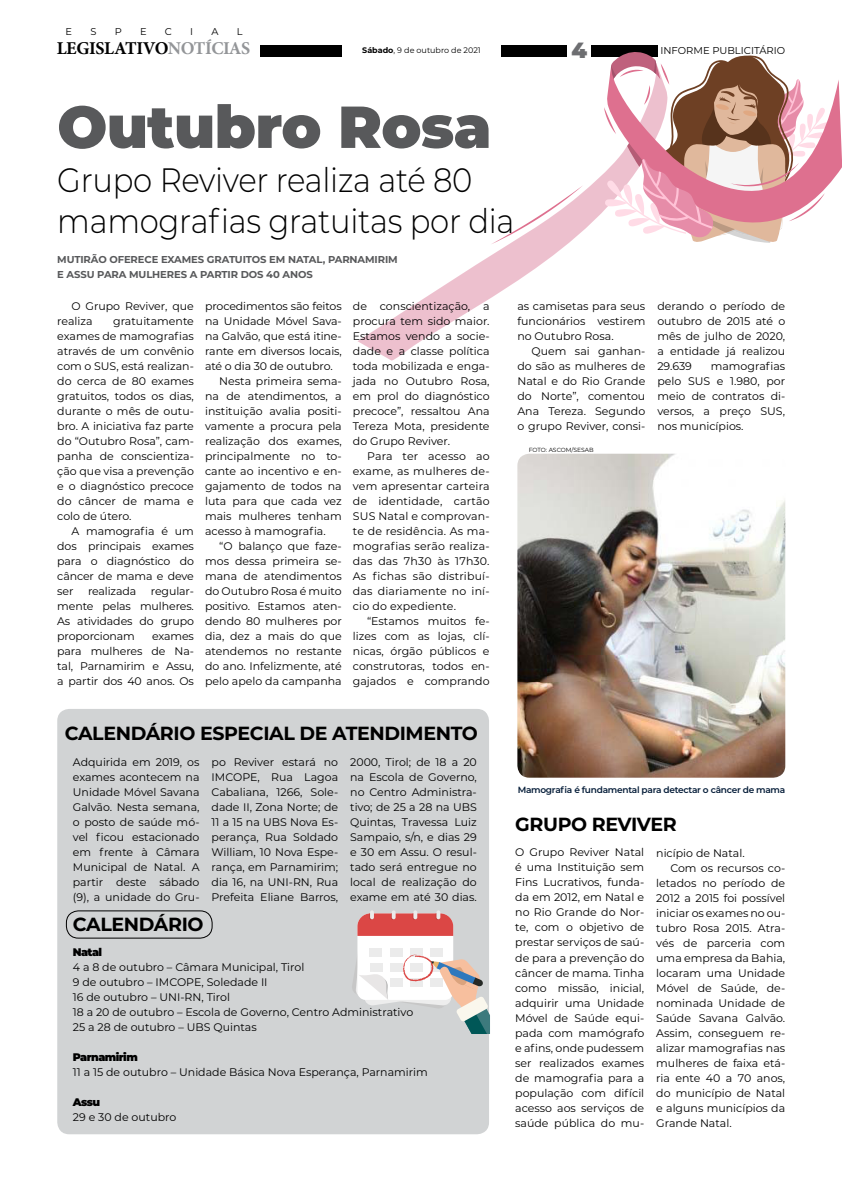
<style>
.page{position:relative;width:842px;height:1191px;background:#fff}
.page>*{position:absolute;margin:0;border:0;box-sizing:border-box;transform-origin:0 0}
.t1{font:900 59.1px "Montserrat";color:#58595b}
.t2{font:300 33.8px/41.1px "Montserrat";letter-spacing:-.01em;color:#000;scale:.91 1}
.t3{font:900 22px "Montserrat";color:#6d6e71}
.t4{font:700 19px "Montserrat";letter-spacing:-.02em;color:#000}
.t5{font:700 18.1px "Minion Pro";letter-spacing:-.025em;color:#000}
.t6{font:11px/15px "Montserrat";color:#000;text-align:justify}
.t7{font:900 11px "Montserrat";color:#000}
.t8{font:700 10px/15px "Montserrat";letter-spacing:-.01em;color:#58595b}
.t9{font:10px "Montserrat";color:#000}
.t10{font:9.8px "Montserrat";color:#000}
.t11{font:600 9px "Montserrat";letter-spacing:-.03em;color:#041c38}
.t12{font:8px "Montserrat";color:#000}
.t13{font:6px "Montserrat";color:#000}
.s1{color:#939598}
.s2{font-weight:700}
</style>
<div class="page">
<div style="left:261px;top:45px;width:81px;height:12px;background:#000"></div>
<div style="left:501px;top:45px;width:157px;height:12px;background:#000"></div>
<div style="left:568px;top:37px;width:23px;height:22px;background:#fff"></div>
<div style="left:57px;top:709px;width:432px;height:425px;background:#d1d3d4;border-radius:12px"></div>
<img style="left:517px;top:454px;width:268px;height:323px">
<div style="left:66px;top:910px;width:147px;height:28px;border:1px solid #000;border-radius:12px"></div>
<svg style="left:358px;top:173px;width:246px;height:188px"></svg>
<svg style="left:491px;top:185px;width:92px;height:59px"></svg>
<svg style="left:604px;top:52px;width:238px;height:191px"></svg>
<svg style="left:352px;top:910px;width:138px;height:124px"></svg>
<p class="t10" style="left:65px;top:25px;width:8px">E</p>
<p class="t10" style="left:90px;top:25px;width:8px">S</p>
<p class="t10" style="left:115px;top:25px;width:9px">P</p>
<p class="t10" style="left:140px;top:25px;width:8px">E</p>
<p class="t10" style="left:165px;top:25px;width:9px">C</p>
<p class="t10" style="left:190px;top:25px;width:4px">I</p>
<p class="t10" style="left:212px;top:25px;width:9px">A</p>
<p class="t10" style="left:237px;top:25px;width:7px">L</p>
<h3 class="t5" style="left:57px;top:36px;width:195px">LEGISLATIVO<span class="s1">NOTÍCIAS</span></h3>
<p class="t12" style="left:362px;top:45px;width:120px"><span class="s2">SÁBADO</span>, 9 de outubro de 2021</p>
<p class="t9" style="left:660px;top:44px;width:126px">INFORME PUBLICITÁRIO</p>
<h3 class="t3" style="left:572px;top:34px;width:17px">4</h3>
<h1 class="t1" style="left:57px;top:83px;width:436px">Outubro Rosa</h1>
<h2 class="t2" style="left:57px;top:158px;width:504px">Grupo Reviver realiza até 80 mamografias gratuitas por dia</h2>
<p class="t8" style="left:57px;top:251px;width:342px">M UTIRÃO OFERECE EXAMES GRATUITOS EM NATAL, PARNAMIRIM<br>E ASSU PARA MULHERES A PARTIR DOS 40 ANOS</p>
<p class="t6" style="left:57px;top:298px;width:138px;text-indent:14px">O Grupo Reviver, que realiza</p>
<p class="t6" style="left:57px;top:313px;width:138px;text-indent:56px">gratuitamente exames de mamografias através de um convênio com o SUS, está realizan&shy;do cerca de 80 exames gratuitos, todos os dias, durante o mês de outu&shy;bro. A iniciativa faz parte do “Outubro Rosa”, cam&shy;panha de conscientiza&shy;ção que visa a prevenção e o diagnóstico precoce do câncer de mama e colo de útero.</p>
<p class="t6" style="left:57px;top:523px;width:138px;text-indent:14px">A mamografia é um dos principais exames para o diagnóstico do câncer de mama e deve ser</p>
<p class="t6" style="left:57px;top:583px;width:138px;text-indent:94px">regular&shy;mente pelas mulheres.<br>As atividades do grupo proporcionam</p>
<p class="t6" style="left:88px;top:583px;width:50px">realizada</p>
<p class="t6" style="left:57px;top:628px;width:138px;text-indent:95px">exames para mulheres de Na&shy;tal, Parnamirim e Assu, a partir dos 40 anos. Os</p>
<p class="t6" style="left:205px;top:298px;width:138px">procedimentos são feitos</p>
<p class="t6" style="left:205px;top:313px;width:138px">na Unidade Móvel Sava-</p>
<p class="t6" style="left:205px;top:328px;width:138px">na Galvão, que está itine-</p>
<p class="t6" style="left:205px;top:343px;width:138px">rante em diversos locais,</p>
<p class="t6" style="left:205px;top:358px;width:129px">até o dia 30 de outubro.</p>
<p class="t6" style="left:219px;top:373px;width:124px">Nesta primeira sema-</p>
<p class="t6" style="left:205px;top:388px;width:138px">na de atendimentos, a</p>
<p class="t6" style="left:205px;top:403px;width:138px">instituição avalia positi-</p>
<p class="t6" style="left:205px;top:418px;width:138px">vamente a procura pela</p>
<p class="t6" style="left:205px;top:433px;width:138px">realização dos exames,</p>
<p class="t6" style="left:205px;top:448px;width:138px">principalmente no to-</p>
<p class="t6" style="left:205px;top:463px;width:138px">cante ao incentivo e en-</p>
<p class="t6" style="left:205px;top:478px;width:138px">gajamento de todos na</p>
<p class="t6" style="left:205px;top:493px;width:138px">luta para que cada vez</p>
<p class="t6" style="left:205px;top:508px;width:138px">mais mulheres tenham</p>
<p class="t6" style="left:205px;top:523px;width:122px">acesso à mamografia.</p>
<p class="t6" style="left:219px;top:538px;width:124px">“O balanço que faze-</p>
<p class="t6" style="left:205px;top:553px;width:138px">mos dessa primeira se-</p>
<p class="t6" style="left:205px;top:568px;width:138px">mana de atendimentos</p>
<p class="t6" style="left:205px;top:583px;width:138px">do Outubro Rosa é muito</p>
<p class="t6" style="left:205px;top:598px;width:138px">positivo. Estamos aten-</p>
<p class="t6" style="left:205px;top:613px;width:138px">dendo 80 mulheres por</p>
<p class="t6" style="left:205px;top:628px;width:138px">dia, dez a mais do que</p>
<p class="t6" style="left:205px;top:643px;width:138px">atendemos no restante</p>
<p class="t6" style="left:205px;top:658px;width:138px">do ano. Infelizmente, até</p>
<p class="t6" style="left:205px;top:673px;width:138px">pelo apelo da campanha</p>
<p class="t6" style="left:353px;top:298px;width:138px">de conscientização, a procura tem sido maior.<br>Estamos vendo a socie&shy;dade e a classe política toda mobilizada e enga&shy;jada no Outubro Rosa, em prol do diagnóstico precoce”, ressaltou Ana Tereza Mota, presidente do Grupo Reviver.</p>
<p class="t6" style="left:353px;top:448px;width:138px;text-indent:14px">Para ter acesso ao exame, as mulheres de&shy;vem apresentar carteira de identidade, cartão SUS Natal e comprovan&shy;te de residência. As ma&shy;mografias serão realiza&shy;das das 7h30 às 17h30.<br>As fichas são distribuí&shy;das diariamente no iní&shy;cio do expediente.</p>
<p class="t6" style="left:353px;top:613px;width:138px;text-indent:14px">“Estamos muitos fe&shy;lizes com as lojas, clí&shy;nicas, órgão públicos e construtoras, todos en&shy;gajados e comprando</p>
<h3 class="t4" style="left:65px;top:720px;width:415px">CALENDÁRIO ESPECIAL DE ATENDIMENTO</h3>
<p class="t6" style="left:73px;top:754px;width:128px">Adquirida em 2019, os exames acontecem na Unidade Móvel Savana Galvão. Nesta semana, o posto de saúde mó&shy;vel ficou estacionado em frente à Câmara Municipal de Natal. A partir deste sábado (9), a unidade do Gru-</p>
<p class="t6" style="left:212px;top:754px;width:128px">po Reviver estará no IMCOPE, Rua Lagoa Cabaliana, 1266, Sole&shy;dade II, Zona Norte; de 11 a 15 na UBS Nova Es&shy;perança, Rua Soldado William, 10 Nova Espe&shy;rança, em Parnamirim; dia 16, na UNI-RN, Rua Prefeita Eliane Barros,</p>
<p class="t6" style="left:350px;top:754px;width:128px">2000, Tirol; de 18 a 20 na Escola de Governo, no Centro Administra&shy;tivo; de 25 a 28 na UBS Quintas, Travessa Luiz Sampaio, s/n, e dias 29 e 30 em Assu. O resul&shy;tado será entregue no local de realização do exame em até 30 dias.</p>
<h3 class="t4" style="left:73px;top:911px;width:132px">CALENDÁRIO</h3>
<p class="t7" style="left:73px;top:943px;width:31px">Natal</p>
<p class="t6" style="left:73px;top:959px;width:342px;text-align:left">4 a 8 de outubro – Câmara Municipal, Tirol<br>9 de outubro – IMCOPE, Soledade II<br>16 de outubro – UNI-RN, Tirol<br>18 a 20 de outubro – Escola de Governo, Centro Administrativo 25 a 28 de outubro – UBS Quintas</p>
<p class="t7" style="left:73px;top:1048px;width:66px">Parnamirim</p>
<p class="t6" style="left:73px;top:1064px;width:356px">11 a 15 de outubro – Unidade Básica Nova Esperança, Parnamirim</p>
<p class="t7" style="left:73px;top:1093px;width:29px">Assu</p>
<p class="t6" style="left:73px;top:1109px;width:105px">29 e 30 de outubro</p>
<p class="t6" style="left:517px;top:298px;width:129px">as camisetas para seus funcionários vestirem no Outubro Rosa.</p>
<p class="t6" style="left:517px;top:343px;width:129px;text-indent:14px">Quem sai ganhan&shy;do são as mulheres de Natal e do Rio Grande do Norte”, comentou Ana Tereza. Segundo o grupo Reviver, consi-</p>
<p class="t13" style="left:529px;top:446px;width:9px">Foto</p>
<p class="t13" style="left:546px;top:446px;width:9px">: ascom</p>
<p class="t13" style="left:572px;top:446px;width:7px">/sesab</p>
<p class="t6" style="left:657px;top:298px;width:129px">derando o período de outubro de 2015 até o mês de julho de 2020, a entidade já realizou 29.639</p>
<p class="t6" style="left:657px;top:358px;width:129px;text-indent:53px">mamografias pelo SUS e 1.980, por meio de contratos di&shy;versos, a preço SUS, nos municípios.</p>
<p class="t11" style="left:518px;top:783px;width:269px">Mamografia é fundamental para detectar o câncer de mama</p>
<h3 class="t4" style="left:515px;top:810px;width:163px">GRUPO REVIVER</h3>
<p class="t6" style="left:515px;top:844px;width:131px">O Grupo Reviver Natal é uma Instituição sem Fins Lucrativos, funda&shy;da em 2012, em Natal e no Rio Grande do Nor&shy;te, com o objetivo de prestar serviços de saú&shy;de para a prevenção do câncer de mama. Tinha como missão, inicial, adquirir uma Unidade Móvel de Saúde equi&shy;pada com mamógrafo e afins, onde pudessem ser realizados exames de mamografia para a população com difícil acesso aos serviços de saúde pública do mu-</p>
<p class="t6" style="left:656px;top:844px;width:90px">nicípio de Natal.</p>
<p class="t6" style="left:670px;top:859px;width:116px">Com os recursos co-</p>
<p class="t6" style="left:656px;top:874px;width:131px">letados no período de</p>
<p class="t6" style="left:656px;top:889px;width:131px">2012 a 2015 foi possível</p>
<p class="t6" style="left:656px;top:904px;width:131px">iniciar os exames no ou-</p>
<p class="t6" style="left:656px;top:919px;width:131px">tubro Rosa 2015. Atra-</p>
<p class="t6" style="left:656px;top:934px;width:130px">vés de parceria com</p>
<p class="t6" style="left:656px;top:949px;width:131px">uma empresa da Bahia,</p>
<p class="t6" style="left:656px;top:964px;width:131px">locaram uma Unidade</p>
<p class="t6" style="left:656px;top:979px;width:131px">Móvel de Saúde, de-</p>
<p class="t6" style="left:656px;top:994px;width:131px">nominada Unidade de</p>
<p class="t6" style="left:656px;top:1009px;width:131px">Saúde Savana Galvão.</p>
<p class="t6" style="left:656px;top:1024px;width:131px">Assim, conseguem re-</p>
<p class="t6" style="left:656px;top:1039px;width:131px">alizar mamografias nas</p>
<p class="t6" style="left:656px;top:1054px;width:131px">mulheres de faixa etá-</p>
<p class="t6" style="left:656px;top:1069px;width:131px">ria ente 40 a 70 anos,</p>
<p class="t6" style="left:656px;top:1084px;width:130px">do município de Natal</p>
<p class="t6" style="left:656px;top:1099px;width:131px">e alguns municípios da</p>
<p class="t6" style="left:656px;top:1114px;width:77px">Grande Natal.</p>
</div>
